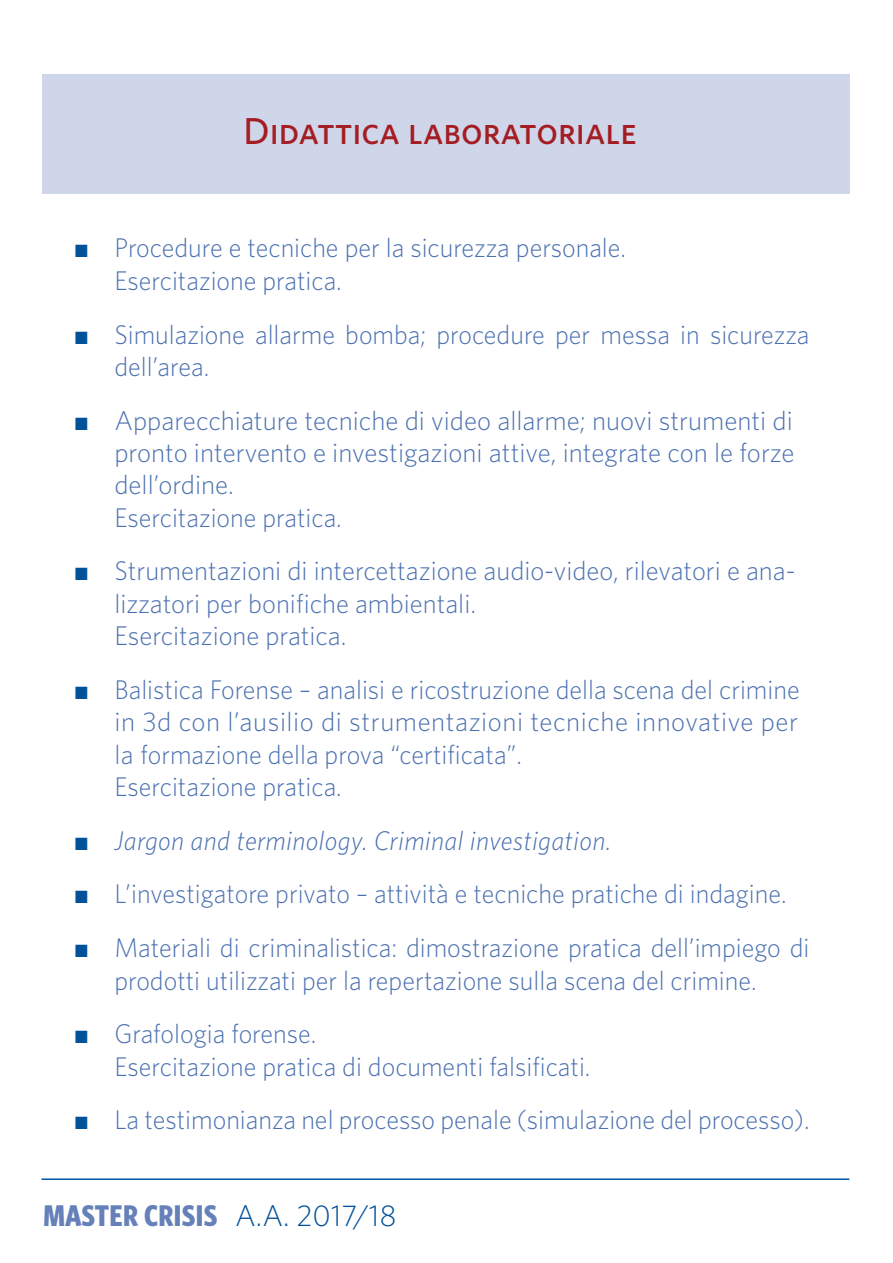
<style>
.page{position:relative;width:893px;height:1263px;background:#fff}
.page>*{position:absolute;margin:0;border:0;box-sizing:border-box;transform-origin:0 0}
.t1{font:37.5px "Whitney Medium SC";color:#a41d23}
.t2{font:700 30px "Whitney Condensed";letter-spacing:.01em;color:#6681ba}
.t3{font:300 27px/32.4px "Whitney";color:#4c71b0}
.t4{font:italic 300 27px "Whitney";letter-spacing:.01em;color:#4c71b0}
.s1{font-family:"Times New Roman";font-weight:400;color:#01519a}
.s2{font-family:"Times New Roman";font-weight:400;font-style:normal;color:#01519a}
.s3{font-family:"Whitney";font-weight:300;color:#01519a}
</style>
<div class="page">
<hr style="left:41px;top:1178px;width:808px;height:2px;background:#0057ab">
<div style="left:43px;top:75px;width:807px;height:119px;background:#d0d6ea"></div>
<p class="t1" style="left:243px;top:109px;width:395px">Didattica laboratoriale</p>
<p class="t3" style="left:114px;top:231px;width:513px;text-indent:-40px"><span class="s1">■</span> Procedure e tecniche per la sicurezza personale.<br>Esercitazione pratica.</p>
<p class="t3" style="left:114px;top:317px;width:697px;text-indent:-40px"><span class="s1">■</span> Simulazione allarme bomba; procedure per messa in sicurezza dell’area.</p>
<p class="t3" style="left:114px;top:404px;width:682px;text-indent:-40px"><span class="s1">■</span> Apparecchiature tecniche di video allarme; nuovi strumenti di pronto intervento e investigazioni attive, integrate con le forze dell’ordine.<br>Esercitazione pratica.</p>
<p class="t3" style="left:114px;top:554px;width:683px;text-indent:-40px"><span class="s1">■</span> Strumentazioni di intercettazione audio-video, rilevatori e ana&shy;lizzatori per bonifiche ambientali.<br>Esercitazione pratica.</p>
<p class="t3" style="left:114px;top:673px;width:687px;text-indent:-40px"><span class="s1">■</span> Balistica Forense – analisi e ricostruzione della scena del crimine in 3d con l’ausilio di strumentazioni tecniche innovative per la formazione della prova “certificata”.<br>Esercitazione pratica.</p>
<p class="t4" style="left:74px;top:825px;width:539px"><span class="s2">■</span> Jargon and terminology. Criminal investigation.</p>
<p class="t3" style="left:74px;top:877px;width:714px"><span class="s1">■</span> L’investigatore privato – attività e tecniche pratiche di indagine.</p>
<p class="t3" style="left:74px;top:931px;width:737px;text-align:center"><span class="s1">■</span> Materiali di criminalistica: dimostrazione pratica dell’impiego di prodotti utilizzati per la repertazione sulla scena del crimine.</p>
<p class="t3" style="left:114px;top:1017px;width:478px;text-indent:-40px"><span class="s1">■</span> Grafologia forense.<br>Esercitazione pratica di documenti falsificati.</p>
<p class="t3" style="left:74px;top:1103px;width:737px"><span class="s1">■</span> La testimonianza nel processo penale (simulazione del processo).</p>
<p class="t2" style="left:43px;top:1198px;width:355px">MASTER CRISIS <span class="s3">A.A. 2017/18</span></p>
</div>
